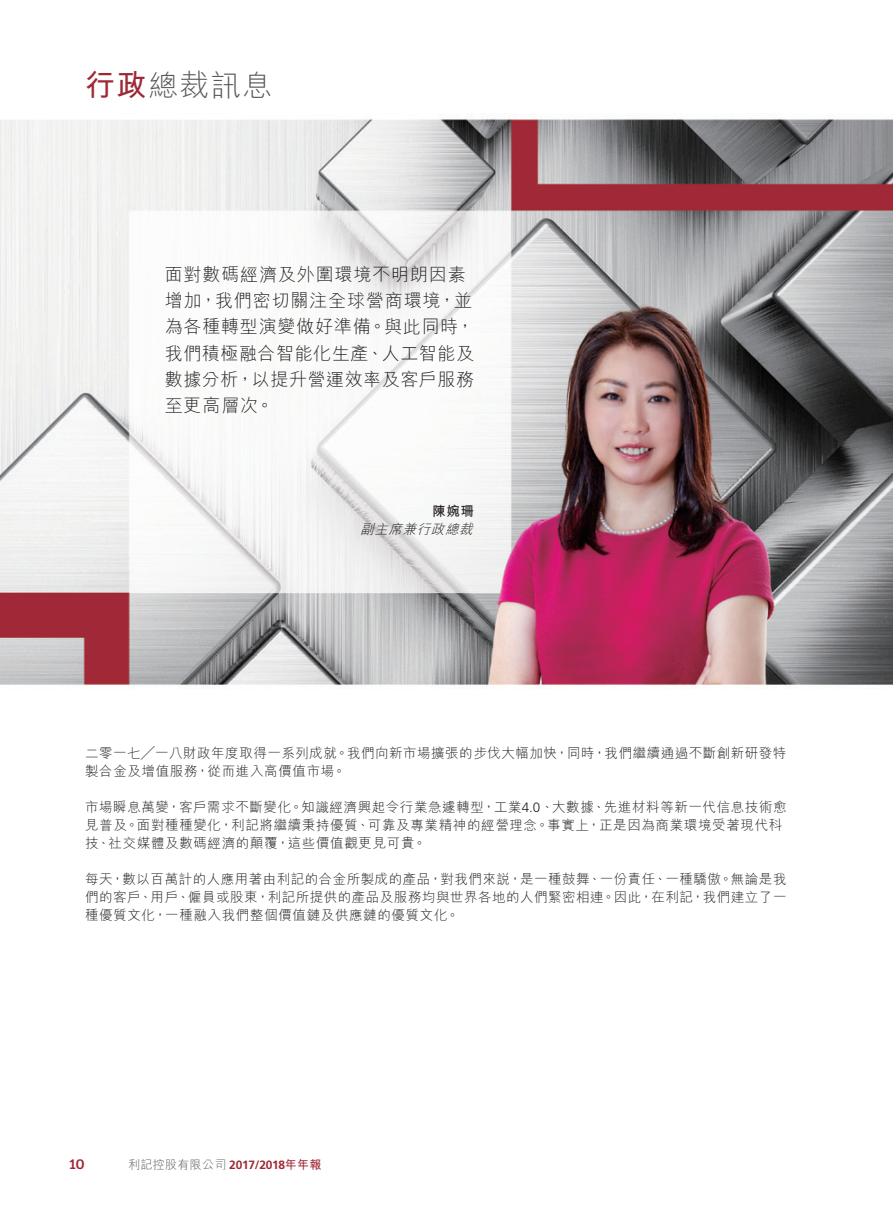
<style>
.page{position:relative;width:893px;height:1212px;background:#fff}
.page>*{position:absolute;margin:0;border:0;box-sizing:border-box;transform-origin:0 0}
.t1{font:300 30px "M Hei HK";color:#57585a}
.Body_Text{font:300 18px/26.2px "M Hei HK";letter-spacing:.045em;color:#231f20}
.t2{font:500 15px "Unit";color:#9f2835}
.Body_Text-2{font:300 13.5px/18px "M Hei HK";letter-spacing:.045em;color:#231f20}
.Body_Text-3{font:italic 300 13.5px "M Hei HK";color:#231f20}
.Body_Text-4{font:700 13.5px "M Hei HK";color:#231f20}
.t3{font:700 12px "Frutiger LT Std";letter-spacing:-.02em;color:#9f2835}
.s1{font-weight:700;color:#9f2835}
.s2{font-family:"Frutiger LT Std"}
.s3{font-family:"M Hei HK";font-weight:300;color:#57585a}
.s4{font-family:"M Hei HK"}
</style>
<div class="page">
<img style="left:0;top:114px;width:893px;height:573px">
<h1 class="t1" style="left:85px;top:69px;width:189px"><span class="s1">行政</span>總裁訊息</h1>
<p class="Body_Text" style="left:165px;top:261px;width:311px">面對數碼經濟及外圍環境不明朗因素增加，我們密切關注全球營商環境，並為各種轉型演變做好準備。與此同時，我們積極融合智能化生產、人工智能及數據分析，以提升營運效率及客戶服務至更高層次。</p>
<p class="Body_Text-4" style="left:432px;top:501px;width:43px">陳婉珊</p>
<p class="Body_Text-3" style="left:360px;top:522px;width:118px">副主席兼行政總裁</p>
<p class="Body_Text-2" style="left:85px;top:744px;width:703px">二零一七╱一八財政年度取得一系列成就。我們向新市場擴張的步伐大幅加快，同時，我們繼續通過不斷創新研發特製合金及增值服務，從而進入高價值市場。</p>
<p class="Body_Text-2" style="left:85px;top:798px;width:703px">市場瞬息萬變，客戶需求不斷變化。知識經濟興起令行業急遽轉型，工業<span class="s2">4.0</span>、大數據、先進材料等新一代信息技術愈見普及。面對種種變化，利記將繼續秉持優質、可靠及專業精神的經營理念。事實上，正是因為商業環境受著現代科技、社交媒體及數碼經濟的顛覆，這些價值觀更見可貴。</p>
<p class="Body_Text-2" style="left:85px;top:870px;width:703px;text-align:justify">每天，數以百萬計的人應用著由利記的合金所製成的產品，對我們來說，是一種鼓舞、一份責任、一種驕傲。無論是我們的客戶、用戶、僱員或股東，利記所提供的產品及服務均與世界各地的人們緊密相連。因此，在利記，我們建立了一種優質文化，一種融入我們整個價值鏈及供應鏈的優質文化。</p>
<p class="t2" style="left:69px;top:1155px;width:18px">10</p>
<p class="t3" style="left:128px;top:1158px;width:195px"><span class="s3">利記控股有限公司</span> 2017/2018<span class="s4">年年報</span></p>
</div>
